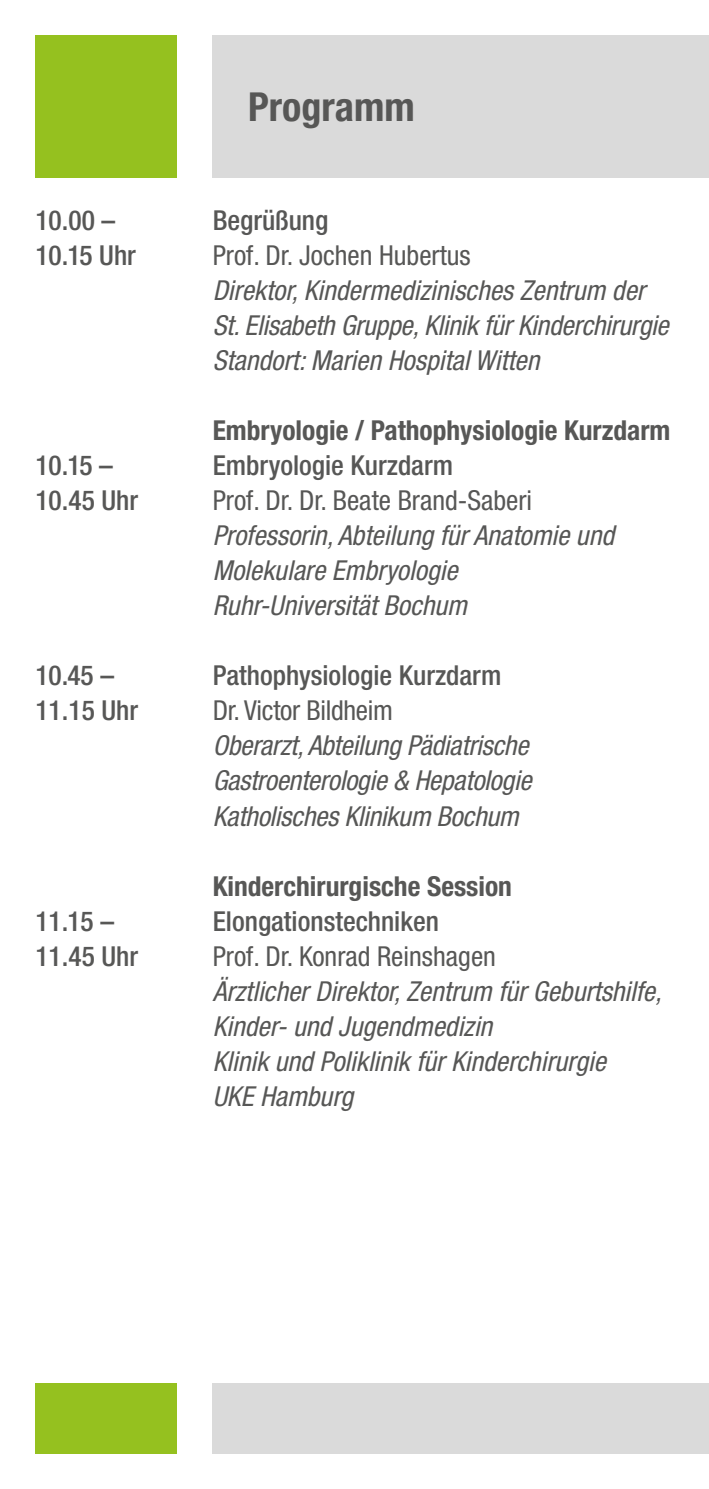
<style>
.page{position:relative;width:709px;height:1489px;background:#fff}
.page>*{position:absolute;margin:0;border:0;box-sizing:border-box;transform-origin:0 0}
.t1{font:700 condensed 40px "Helvetica Neue LT Std";color:#575756}
.t2{font:italic condensed 27.5px/35px "Helvetica Neue LT Std";color:#575756}
.t3{font:500 condensed 27.5px/35px "Helvetica Neue LT Std";color:#575756}
.t4{font:condensed 27.5px "Helvetica Neue LT Std";color:#575756}
.t5{font:700 condensed 27.5px "Helvetica Neue LT Std";color:#575756}
</style>
<div class="page">
<div style="left:213px;top:35px;width:496px;height:143px;background:#dadada"></div>
<div style="left:35px;top:35px;width:142px;height:143px;background:#95c11f"></div>
<div style="left:35px;top:1382px;width:142px;height:71px;background:#95c11f"></div>
<div style="left:213px;top:1382px;width:496px;height:71px;background:#dadada"></div>
<h1 class="t1" style="left:248px;top:82px;width:168px">Programm</h1>
<p class="t3" style="left:35px;top:202px;width:102px">10.00 –<br>10.15 Uhr</p>
<p class="t3" style="left:213px;top:202px;width:117px">Begrüßung</p>
<p class="t4" style="left:213px;top:239px;width:260px">Prof. Dr. Jochen Hubertus</p>
<p class="t2" style="left:213px;top:273px;width:457px">Direktor, Kindermedizinisches Zentrum der<br>St. Elisabeth Gruppe, Klinik für Kinderchirurgie<br>Standort: Marien Hospital Witten</p>
<p class="t5" style="left:213px;top:414px;width:459px">Embryologie / Pathophysiologie Kurzdarm</p>
<p class="t3" style="left:35px;top:447px;width:104px">10.15 –<br>10.45 Uhr</p>
<p class="t3" style="left:213px;top:447px;width:242px">Embryologie Kurzdarm</p>
<p class="t4" style="left:213px;top:484px;width:321px">Prof. Dr. Dr. Beate Brand-Saberi</p>
<p class="t2" style="left:213px;top:518px;width:403px">Professorin, Abteilung für Anatomie und<br>Molekulare Embryologie<br>Ruhr-Universität Bochum</p>
<p class="t3" style="left:35px;top:657px;width:104px">10.45 –<br>11.15 Uhr</p>
<p class="t3" style="left:213px;top:657px;width:290px">Pathophysiologie Kurzdarm</p>
<p class="t4" style="left:213px;top:694px;width:182px">Dr. Victor Bildheim</p>
<p class="t2" style="left:213px;top:728px;width:320px;text-align:justify">Oberarzt, Abteilung Pädiatrische Gastroenterologie &amp; Hepatologie Katholisches Klinikum Bochum</p>
<p class="t3" style="left:35px;top:902px;width:104px">11.15 –<br>11.45 Uhr</p>
<p class="t5" style="left:213px;top:869px;width:301px">Kinderchirurgische Session</p>
<p class="t3" style="left:213px;top:902px;width:228px">Elongationstechniken</p>
<p class="t4" style="left:213px;top:939px;width:285px">Prof. Dr. Konrad Reinshagen</p>
<p class="t2" style="left:213px;top:974px;width:450px">Ärztlicher Direktor, Zentrum für Geburtshilfe, Kinder- und Jugendmedizin<br>Klinik und Poliklinik für Kinderchirurgie<br>UKE Hamburg</p>
</div>
